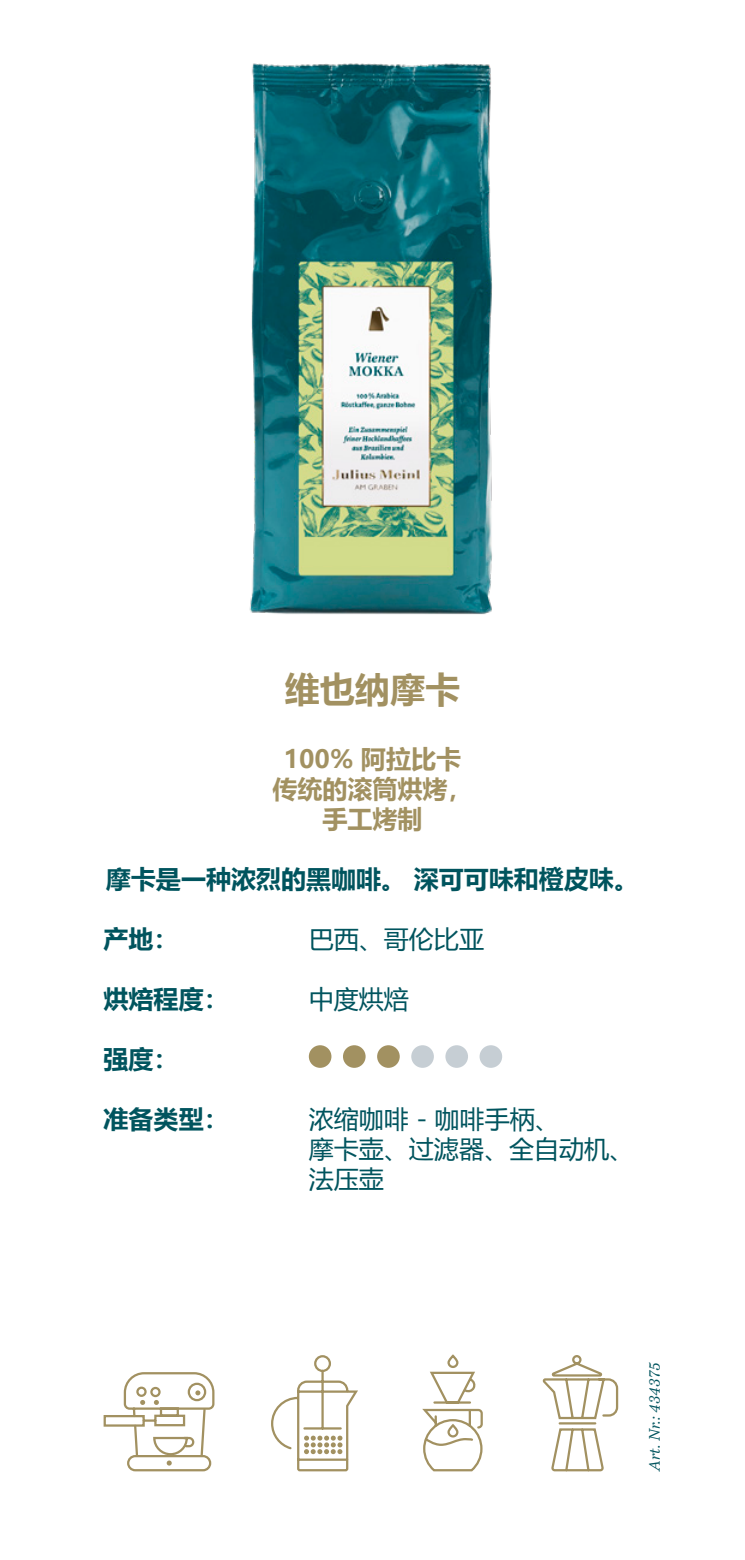
<style>
.page{position:relative;width:745px;height:1560px;background:#fff}
.page>*{position:absolute;margin:0;border:0;box-sizing:border-box;transform-origin:0 0}
.t1{font:700 35px "Microsoft Ya Hei";color:#a29161}
.t2{font:700 25px "Microsoft Ya Hei";color:#00545e}
.t3{font:25px/30px "Microsoft Ya Hei";color:#00545e}
.t4{font:700 25px/30px "Microsoft Ya Hei";color:#a29161;text-align:center}
.t5{font:italic 15px "Bressay";color:#00545e}
</style>
<div class="page">
<div style="left:308px;top:1045px;width:23px;height:22px;background:#a29161;border-radius:50%"></div>
<div style="left:343px;top:1045px;width:22px;height:22px;background:#a29161;border-radius:50%"></div>
<div style="left:377px;top:1045px;width:22px;height:22px;background:#a29161;border-radius:50%"></div>
<div style="left:411px;top:1045px;width:22px;height:22px;background:#c6ced4;border-radius:50%"></div>
<div style="left:445px;top:1045px;width:22px;height:22px;background:#c6ced4;border-radius:50%"></div>
<div style="left:479px;top:1045px;width:23px;height:22px;background:#c6ced4;border-radius:50%"></div>
<svg style="left:271px;top:1355px;width:87px;height:117px"></svg>
<svg style="left:422px;top:1355px;width:61px;height:117px"></svg>
<svg style="left:542px;top:1355px;width:77px;height:117px"></svg>
<svg style="left:103px;top:1372px;width:112px;height:100px"></svg>
<img style="left:249px;top:63px;width:243px;height:551px">
<h1 class="t1" style="left:285px;top:664px;width:177px">维也纳摩卡</h1>
<p class="t4" style="left:272px;top:742px;width:201px">100% 阿拉比卡传统的滚筒烘烤，手工烤制</p>
<p class="t2" style="left:106px;top:861px;width:534px">摩卡是一种浓烈的黑咖啡。 深可可味和橙皮味。</p>
<p class="t2" style="left:103px;top:921px;width:76px">产地：</p>
<p class="t3" style="left:308px;top:922px;width:176px">巴西、哥伦比亚</p>
<p class="t2" style="left:103px;top:981px;width:126px">烘焙程度：</p>
<p class="t3" style="left:308px;top:982px;width:101px">中度烘焙</p>
<p class="t2" style="left:103px;top:1041px;width:76px">强度：</p>
<p class="t2" style="left:103px;top:1101px;width:127px">准备类型：</p>
<p class="t3" style="left:308px;top:1102px;width:327px">浓缩咖啡 - 咖啡手柄、<br>摩卡壶、过滤器、全自动机、法压壶</p>
<p class="t5" style="left:645px;top:1470px;width:110px;rotate:-90deg">Art. Nr.: 434375</p>
</div>
